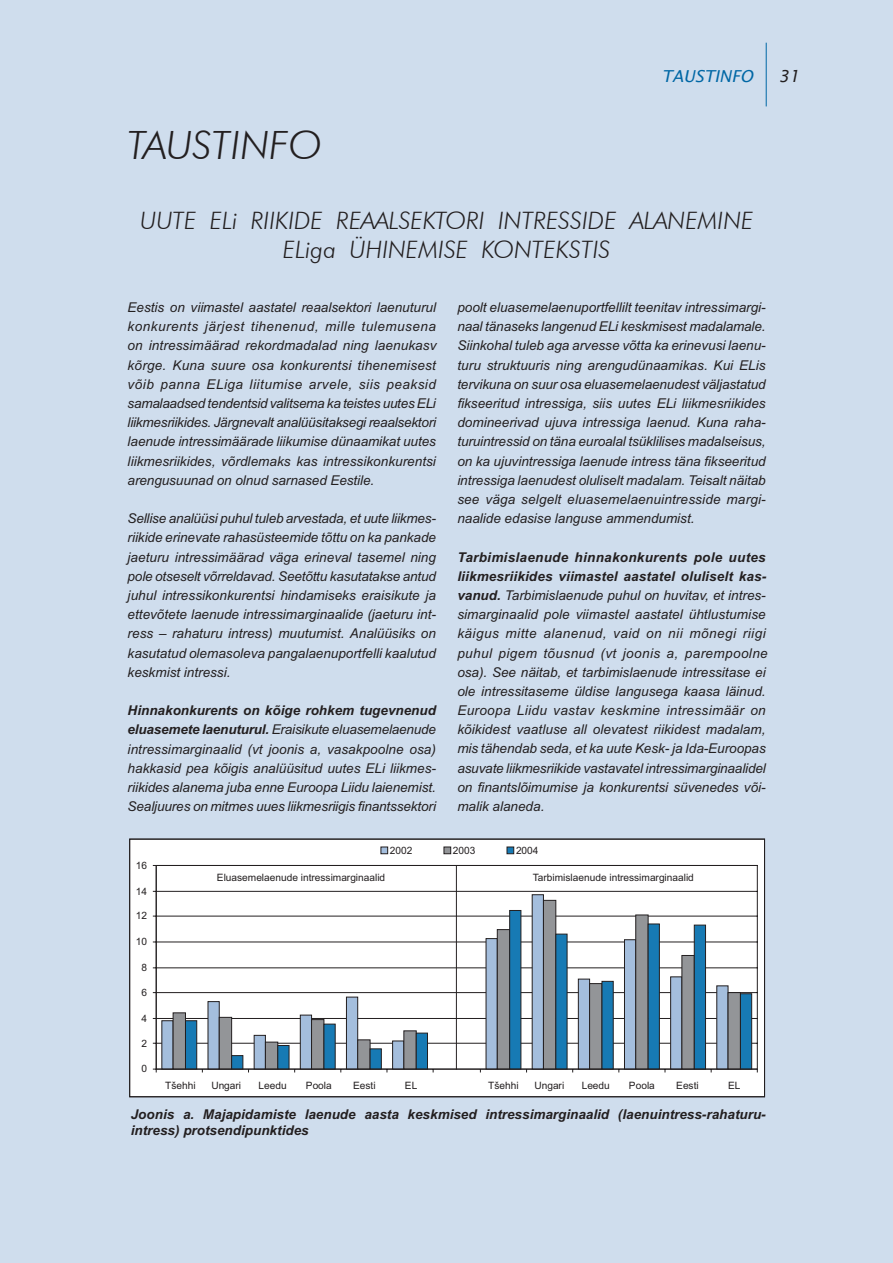
<style>
.page{position:relative;width:893px;height:1263px;background:#fff}
.page>*{position:absolute;margin:0;border:0;box-sizing:border-box;transform-origin:0 0}
.t1{font:italic 300 39px "Futura BT";color:#231f20}
.t2{font:italic 300 24px/28.8px "Futura BT";color:#231f20;text-align:center}
.t3{font:italic 16.5px "Lucida Sans";color:#0067a5}
.t4{font:italic 16.5px "Lucida Sans";color:#231f20}
.t5{font:italic 13.5px/19.2px "Arial";color:#231f20;text-align:justify}
.t6{font:italic 700 13.5px/16.2px "Arial";color:#231f20}
.t7{font:10.2px "Arial";color:#231f20}
.s1{font-weight:700}
</style>
<div class="page">
<div style="left:0;top:0;width:892px;height:1263px;background:#cfdded"></div>
<hr style="left:765px;top:43px;width:1px;height:63px;background:#0067a5">
<div style="left:129px;top:839px;width:635px;height:258px;background:#fff"></div>
<svg style="left:157px;top:865px;width:600px;height:204px"></svg>
<div style="left:162px;top:1021px;width:11px;height:48px;background:#a4bedd"></div>
<div style="left:208px;top:1001px;width:11px;height:68px;background:#a4bedd"></div>
<div style="left:254px;top:1035px;width:11px;height:34px;background:#a4bedd"></div>
<div style="left:300px;top:1015px;width:12px;height:54px;background:#a4bedd;border:1px solid #231f20"></div>
<div style="left:346px;top:997px;width:12px;height:72px;background:#a4bedd;border:1px solid #231f20"></div>
<div style="left:392px;top:1041px;width:12px;height:28px;background:#a4bedd;border:1px solid #231f20"></div>
<div style="left:486px;top:938px;width:11px;height:131px;background:#a4bedd"></div>
<div style="left:532px;top:895px;width:11px;height:174px;background:#a4bedd;border:1px solid #231f20"></div>
<div style="left:578px;top:979px;width:11px;height:90px;background:#a4bedd;border:1px solid #231f20"></div>
<div style="left:624px;top:940px;width:12px;height:129px;background:#a4bedd;border:1px solid #231f20"></div>
<div style="left:670px;top:977px;width:12px;height:92px;background:#a4bedd;border:1px solid #231f20"></div>
<div style="left:716px;top:986px;width:12px;height:83px;background:#a4bedd"></div>
<div style="left:173px;top:1013px;width:13px;height:56px;background:#939598;border:1px solid #231f20"></div>
<div style="left:219px;top:1017px;width:13px;height:52px;background:#939598;border:1px solid #231f20"></div>
<div style="left:265px;top:1042px;width:13px;height:27px;background:#939598;border:1px solid #231f20"></div>
<div style="left:311px;top:1019px;width:13px;height:50px;background:#939598;border:1px solid #231f20"></div>
<div style="left:357px;top:1040px;width:13px;height:29px;background:#939598;border:1px solid #231f20"></div>
<div style="left:403px;top:1031px;width:13px;height:38px;background:#939598;border:1px solid #231f20"></div>
<div style="left:497px;top:929px;width:13px;height:140px;background:#939598;border:1px solid #231f20"></div>
<div style="left:543px;top:900px;width:13px;height:169px;background:#939598;border:1px solid #231f20"></div>
<div style="left:589px;top:983px;width:13px;height:86px;background:#939598;border:1px solid #231f20"></div>
<div style="left:635px;top:915px;width:13px;height:154px;background:#939598;border:1px solid #231f20"></div>
<div style="left:681px;top:955px;width:13px;height:114px;background:#939598;border:1px solid #231f20"></div>
<div style="left:727px;top:992px;width:13px;height:77px;background:#939598;border:1px solid #231f20"></div>
<div style="left:185px;top:1021px;width:12px;height:48px;background:#177ab4;border:1px solid #231f20"></div>
<div style="left:231px;top:1055px;width:12px;height:14px;background:#177ab4;border:1px solid #231f20"></div>
<div style="left:277px;top:1045px;width:12px;height:24px;background:#177ab4;border:1px solid #231f20"></div>
<div style="left:324px;top:1024px;width:11px;height:45px;background:#177ab4"></div>
<div style="left:370px;top:1049px;width:11px;height:20px;background:#177ab4;border:1px solid #231f20"></div>
<div style="left:416px;top:1033px;width:11px;height:36px;background:#177ab4;border:1px solid #231f20"></div>
<div style="left:509px;top:910px;width:12px;height:159px;background:#177ab4;border:1px solid #231f20"></div>
<div style="left:555px;top:934px;width:12px;height:135px;background:#177ab4;border:1px solid #231f20"></div>
<div style="left:601px;top:981px;width:12px;height:88px;background:#177ab4;border:1px solid #231f20"></div>
<div style="left:648px;top:924px;width:11px;height:145px;background:#177ab4;border:1px solid #231f20"></div>
<div style="left:694px;top:925px;width:11px;height:144px;background:#177ab4;border:1px solid #231f20"></div>
<div style="left:740px;top:994px;width:11px;height:75px;background:#177ab4;border:1px solid #231f20"></div>
<hr style="left:156px;top:865px;width:1px;height:204px;background:#231f20">
<hr style="left:156px;top:1069px;width:601px;height:1px;background:#231f20">
<div style="left:381px;top:847px;width:7px;height:7px;background:#a4bedd;border:1px solid #231f20"></div>
<div style="left:444px;top:847px;width:7px;height:7px;background:#939598;border:1px solid #231f20"></div>
<div style="left:507px;top:847px;width:7px;height:7px;background:#177ab4;border:1px solid #231f20"></div>
<div style="left:129px;top:839px;width:635px;height:258px;border:1px solid #231f20"></div>
<hr style="left:456px;top:865px;width:1px;height:205px;background:#231f20">
<h1 class="t1" style="left:128px;top:121px;width:196px">TAUSTINFO</h1>
<p class="t3" style="left:662px;top:66px;width:93px">TAUSTINFO</p>
<p class="t4" style="left:778px;top:66px;width:22px">31</p>
<h2 class="t2" style="left:140px;top:206px;width:614px">UUTE ELi RIIKIDE REAALSEKTORI INTRESSIDE ALANEMINE<br>ELiga ÜHINEMISE KONTEKSTIS</h2>
<p class="t5" style="left:128px;top:299px;width:310px">Eestis on viimastel aastatel reaalsektori laenuturul konkurents järjest tihenenud, mille tulemusena on int ressi määrad rekordmadalad ning laenukasv kõrge. Kuna suure osa konkurentsi tihenemisest võib panna ELiga liitumise arvele, siis peaksid samalaadsed tendentsid valitsema ka teistes uutes ELi liikmesriikides. Järgnevalt analüüsitaksegi reaalsektori laenude intressimäärade liikumise dünaamikat uutes liikmesriikides, võrdlemaks kas intressikonkurentsi arengusuunad on olnud sarnased Eestile.</p>
<p class="t5" style="left:128px;top:510px;width:310px">Sellise analüüsi puhul tuleb arvestada, et uute liikmes&shy;riikide erinevate rahasüsteemide tõttu on ka pankade jaeturu intressimäärad väga erineval tasemel ning pole otseselt võrreldavad. Seetõttu kasutatakse antud juhul intressikonkurentsi hindamiseks eraisikute ja ettevõtete laenude intressimarginaalide (jaeturu int&shy;ress – rahaturu intress) muutumist. Analüüsiks on kasutatud olemasoleva pangalaenuportfelli kaalutud keskmist intressi.</p>
<p class="t5" style="left:128px;top:702px;width:310px"><span class="s1">Hinnakonkurents on kõige rohkem tugevnenud eluasemete laenuturul.</span> Eraisikute eluasemelaenude intressimarginaalid (vt joonis a, vasakpoolne osa) hakkasid pea kõigis analüüsitud uutes ELi liikmes&shy;riikides alanema juba enne Euroopa Liidu laienemist.<br>Sealjuures on mitmes uues liikmesriigis finantssektori</p>
<p class="t5" style="left:457px;top:299px;width:310px">poolt eluasemelaenuportfellilt teenitav intressi mar gi&shy;naal tänaseks langenud ELi keskmisest madalamale.<br>Siinkohal tuleb aga arvesse võtta ka erinevusi laenu&shy;turu struktuuris ning arengudünaamikas. Kui ELis tervikuna on suur osa eluasemelaenudest väljastatud fikseeritud intressiga, siis uutes ELi liikmesriikides domineerivad ujuva intressiga laenud. Kuna raha&shy;turuintressid on täna euroalal tsüklilises madalseisus, on ka ujuvintressiga laenude intress täna fikseeritud intressiga laenudest oluliselt madalam. Teisalt näitab see väga selgelt eluasemelaenuintresside margi&shy;naalide edasise languse ammendumist.</p>
<p class="t5" style="left:457px;top:548px;width:312px;text-align:left"><span class="s1">Tarbimislaenude hinnakonkurents pole uutes liik mesriikides viimastel aastatel oluliselt kas&shy;va nud.</span> Tarbimislaenude puhul on huvitav, et intres&shy;simarginaalid pole viimastel aastatel ühtlustumise käigus mitte alanenud, vaid on nii mõnegi riigi pu hul pi gem tõusnud (vt joonis a, parempoolne osa). See näitab, et tarbimislaenude intressitase ei ole intressitaseme üldise langusega kaasa läinud.<br>Euroopa Liidu vastav keskmine intressimäär on kõikidest vaatluse all olevatest riikidest madalam, mis tähendab seda, et ka uute Kesk- ja Ida-Euroopas asuvate liikmesriikide vastavatel intressimarginaalidel on finantslõimumise ja konkurentsi süvenedes või&shy;malik alaneda.</p>
<p class="t7" style="left:136px;top:862px;width:13px">16</p>
<p class="t7" style="left:136px;top:887px;width:13px">14</p>
<p class="t7" style="left:136px;top:912px;width:13px">12</p>
<p class="t7" style="left:136px;top:938px;width:13px">10</p>
<p class="t7" style="left:142px;top:964px;width:7px">8</p>
<p class="t7" style="left:142px;top:989px;width:7px">6</p>
<p class="t7" style="left:142px;top:1015px;width:7px">4</p>
<p class="t7" style="left:142px;top:1039px;width:7px">2</p>
<p class="t7" style="left:142px;top:1065px;width:7px">0</p>
<p class="t7" style="left:390px;top:846px;width:24px">2002</p>
<p class="t7" style="left:453px;top:846px;width:24px">2003</p>
<p class="t7" style="left:516px;top:846px;width:24px">2004</p>
<p class="t7" style="left:217px;top:874px;width:170px">Eluasemelaenude intressimarginaalid</p>
<p class="t7" style="left:533px;top:874px;width:162px">Tarbimislaenude intressimarginaalid</p>
<p class="t7" style="left:165px;top:1082px;width:32px">Tšehhi</p>
<p class="t7" style="left:211px;top:1082px;width:31px">Ungari</p>
<p class="t7" style="left:259px;top:1082px;width:30px">Leedu</p>
<p class="t7" style="left:306px;top:1082px;width:27px">Poola</p>
<p class="t7" style="left:353px;top:1082px;width:24px">Eesti</p>
<p class="t7" style="left:405px;top:1082px;width:14px">EL</p>
<p class="t7" style="left:488px;top:1082px;width:32px">Tšehhi</p>
<p class="t7" style="left:534px;top:1082px;width:31px">Ungari</p>
<p class="t7" style="left:581px;top:1082px;width:30px">Leedu</p>
<p class="t7" style="left:629px;top:1082px;width:27px">Poola</p>
<p class="t7" style="left:676px;top:1082px;width:24px">Eesti</p>
<p class="t7" style="left:728px;top:1082px;width:14px">EL</p>
<p class="t6" style="left:131px;top:1107px;width:636px">Joonis a. Majapidamiste laenude aasta keskmised intressimarginaalid (laenuintress-rahaturu&shy;intress) protsendipunktides</p>
</div>
